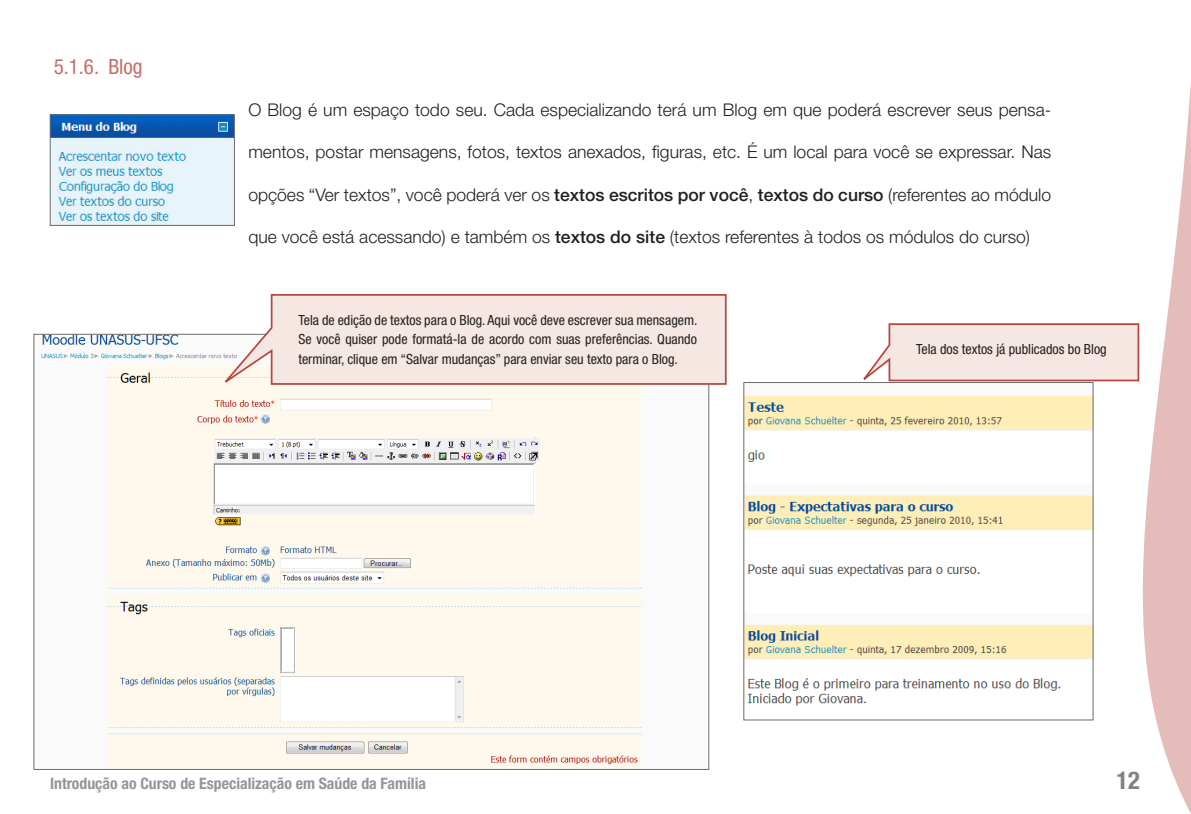
<style>
.page{position:relative;width:1191px;height:814px;background:#fff}
.page>*{position:absolute;margin:0;border:0;box-sizing:border-box;transform-origin:0 0}
.t1{font:700 condensed 24.5px "Helvetica Neue LT Std";color:#808285}
.Título_2{font:condensed 21px "Helvetica Neue LT Std";color:#c56d67}
.Corpo_Texto{font:300 17.5px "Helvetica Neue LT Std";color:#231f20}
.t2{font:700 condensed 15.75px "Helvetica Neue LT Std";color:#939598}
.Texto_Quadros_copy{font:condensed 14px/19.2px "Helvetica Neue LT Std";color:#231f20;text-align:justify}
.s1{font-weight:500}
</style>
<div class="page">
<svg style="left:1142px;top:83px;width:49px;height:731px;fill:#e4bdba"></svg>
<img style="left:52px;top:116px;width:181px;height:108px">
<div style="left:50px;top:114px;width:185px;height:112px;border:1px solid #6c6d70"></div>
<svg style="left:863px;top:323px;width:277px;height:65px;background:#f1ded9"></svg>
<img style="left:41px;top:336px;width:601px;height:431px">
<img style="left:745px;top:384px;width:346px;height:322px">
<div style="left:743px;top:382px;width:350px;height:338px;border:1px solid #6c6d70"></div>
<svg style="left:216px;top:294px;width:511px;height:96px;background:#f3e2dd"></svg>
<p class="Título_2" style="left:54px;top:55px;width:90px">5.1.6. Blog</p>
<p class="Corpo_Texto" style="left:248px;top:99px;width:804px">O Blog é um espaço todo seu. Cada especializando terá um Blog em que poderá escrever seus pensa-</p>
<p class="Corpo_Texto" style="left:248px;top:141px;width:804px">mentos, postar mensagens, fotos, textos anexados, figuras, etc. É um local para você se expressar. Nas</p>
<p class="Corpo_Texto" style="left:248px;top:183px;width:804px">opções “Ver textos”, você poderá ver os <span class="s1">textos escritos por você</span>, <span class="s1">textos do curso</span> (referentes ao módulo</p>
<p class="Corpo_Texto" style="left:248px;top:225px;width:783px">que você está acessando) e também os <span class="s1">textos do site</span> (textos referentes à todos os módulos do curso)</p>
<p class="Texto_Quadros_copy" style="left:298px;top:310px;width:400px">Tela de edição de textos para o Blog. Aqui você deve escrever sua mensagem.<br>Se você quiser pode formatá-la de acordo com suas preferências. Quando terminar, clique em “Salvar mudanças” para enviar seu texto para o Blog.</p>
<p class="Texto_Quadros_copy" style="left:916px;top:339px;width:192px">Tela dos textos já publicados bo Blog</p>
<p class="t2" style="left:50px;top:773px;width:377px">Introdução ao Curso de Especialização em Saúde da Família</p>
<h1 class="t1" style="left:1116px;top:765px;width:25px">12</h1>
</div>
